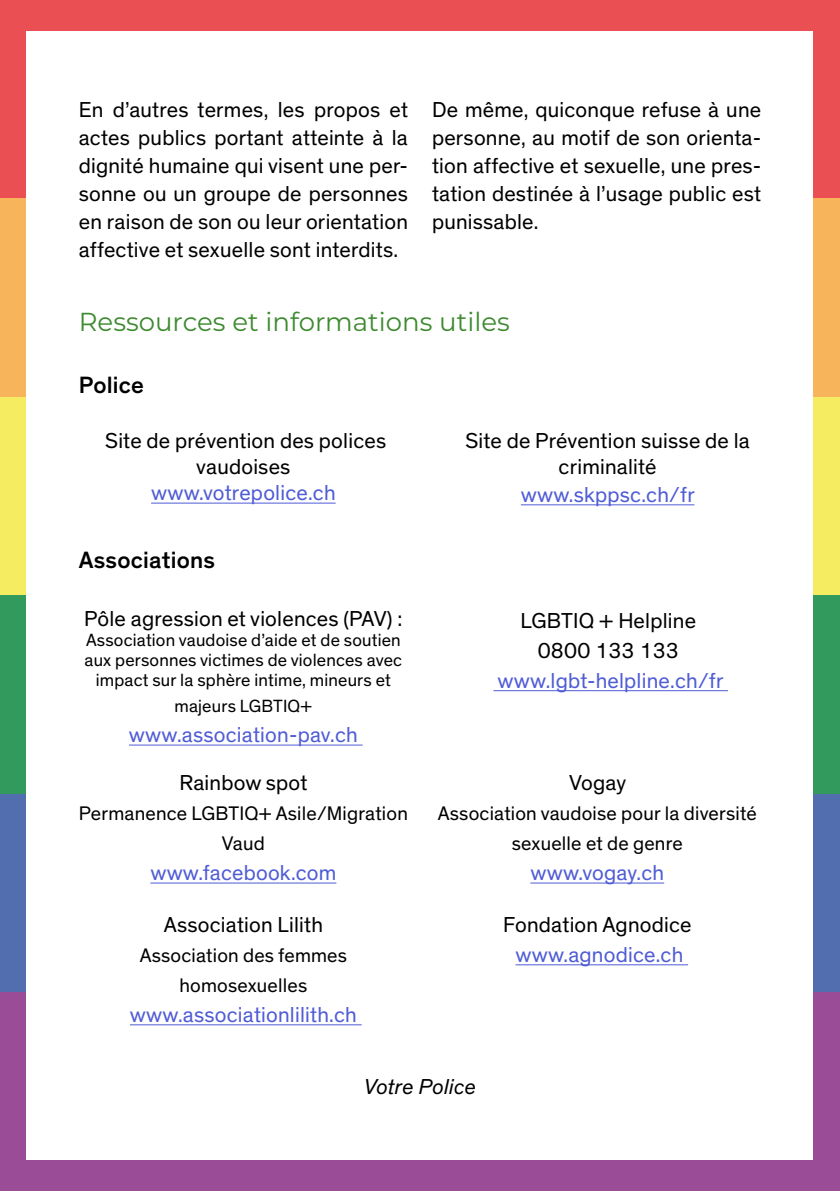
<style>
.page{position:relative;width:840px;height:1191px;background:#fff}
.page>*{position:absolute;margin:0;border:0;box-sizing:border-box;transform-origin:0 0}
.t1{font:26px "Montserrat";color:#3c8a2e}
.t2{font:500 24px "Theinhardt";letter-spacing:.01em;color:#000}
.t3{font:22px/28px "Theinhardt";letter-spacing:.01em;color:#000;text-align:center}
.t4{font:22px "Theinhardt";letter-spacing:.01em;color:#4f5cd6}
.t5{font:italic 22px "Theinhardt";letter-spacing:.01em;color:#000}
.t6{font:20px/30px "Theinhardt";letter-spacing:.01em;color:#000;text-align:center}
.t7{font:18px/20px "Theinhardt";letter-spacing:.01em;color:#000;text-align:center}
</style>
<div class="page">
<div style="left:0;top:0;width:839px;height:198px;background:#ea4f54"></div>
<div style="left:0;top:198px;width:839px;height:199px;background:#f7b45b"></div>
<div style="left:0;top:397px;width:839px;height:198px;background:#f6ec62"></div>
<div style="left:0;top:595px;width:839px;height:199px;background:#339a5e"></div>
<div style="left:0;top:794px;width:839px;height:198px;background:#536eae"></div>
<div style="left:0;top:992px;width:839px;height:199px;background:#9b4c97"></div>
<div style="left:27px;top:31px;width:785px;height:1128px;background:#fff"></div>
<hr style="left:493px;top:690px;width:234px;height:1px;background:#4f5cd6">
<hr style="left:150px;top:882px;width:186px;height:1px;background:#4f5cd6">
<hr style="left:530px;top:882px;width:133px;height:1px;background:#4f5cd6">
<hr style="left:130px;top:1024px;width:231px;height:1px;background:#4f5cd6">
<hr style="left:515px;top:964px;width:172px;height:1px;background:#4f5cd6">
<hr style="left:151px;top:502px;width:184px;height:1px;background:#4f5cd6">
<hr style="left:129px;top:744px;width:233px;height:1px;background:#4f5cd6">
<hr style="left:520px;top:504px;width:174px;height:1px;background:#4f5cd6">
<p class="t3" style="left:79px;top:96px;width:330px;text-align:justify">En d’autres termes, les propos et actes publics portant atteinte à la dignité humaine qui visent une per&shy;sonne ou un groupe de personnes en raison de son ou leur orientation affective et sexuelle sont interdits.</p>
<p class="t3" style="left:432px;top:96px;width:330px;text-align:justify">De même, quiconque refuse à une personne, au motif de son orienta&shy;tion affective et sexuelle, une pres&shy;tation destinée à l’usage public est punissable.</p>
<p class="t1" style="left:79px;top:304px;width:432px">Ressources et informations utiles</p>
<p class="t2" style="left:79px;top:371px;width:67px">Police</p>
<p class="t3" style="left:105px;top:427px;width:282px;line-height:26.4px">Site de prévention des polices vaudoises</p>
<p class="t4" style="left:151px;top:480px;width:186px">www.votrepolice.ch</p>
<p class="t2" style="left:79px;top:545px;width:138px">Associations</p>
<p class="t3" style="left:84px;top:605px;width:319px">Pôle agression et violences (PAV) :</p>
<p class="t7" style="left:84px;top:630px;width:319px">Association vaudoise d’aide et de soutien aux personnes victimes de violences avec impact sur la sphère intime, mineurs et</p>
<p class="t7" style="left:174px;top:697px;width:139px">majeurs LGBTIQ+</p>
<p class="t4" style="left:129px;top:722px;width:230px">www.association-pav.ch</p>
<p class="t3" style="left:179px;top:769px;width:129px">Rainbow spot</p>
<p class="t6" style="left:79px;top:799px;width:330px">Permanence LGBTIQ+ Asile/Migration<br>Vaud</p>
<p class="t4" style="left:150px;top:860px;width:187px">www.facebook.com</p>
<p class="t3" style="left:164px;top:911px;width:161px">Association Lilith</p>
<p class="t6" style="left:140px;top:941px;width:209px">Association des femmes homosexuelles</p>
<p class="t4" style="left:130px;top:1002px;width:228px">www.associationlilith.ch</p>
<p class="t3" style="left:465px;top:428px;width:286px;line-height:26.4px">Site de Prévention suisse de la criminalité</p>
<p class="t4" style="left:520px;top:482px;width:175px">www.skppsc.ch/fr</p>
<p class="t3" style="left:520px;top:606px;width:177px;line-height:30px">LGBTIQ + Helpline<br>0800 133 133</p>
<p class="t4" style="left:497px;top:668px;width:227px">www.lgbt-helpline.ch/fr</p>
<p class="t3" style="left:568px;top:769px;width:58px">Vogay</p>
<p class="t6" style="left:437px;top:799px;width:320px">Association vaudoise pour la diversité sexuelle et de genre</p>
<p class="t4" style="left:530px;top:860px;width:135px">www.vogay.ch</p>
<p class="t3" style="left:503px;top:911px;width:190px">Fondation Agnodice</p>
<p class="t4" style="left:515px;top:942px;width:169px">www.agnodice.ch</p>
<p class="t5" style="left:364px;top:1073px;width:113px">Votre Police</p>
</div>
